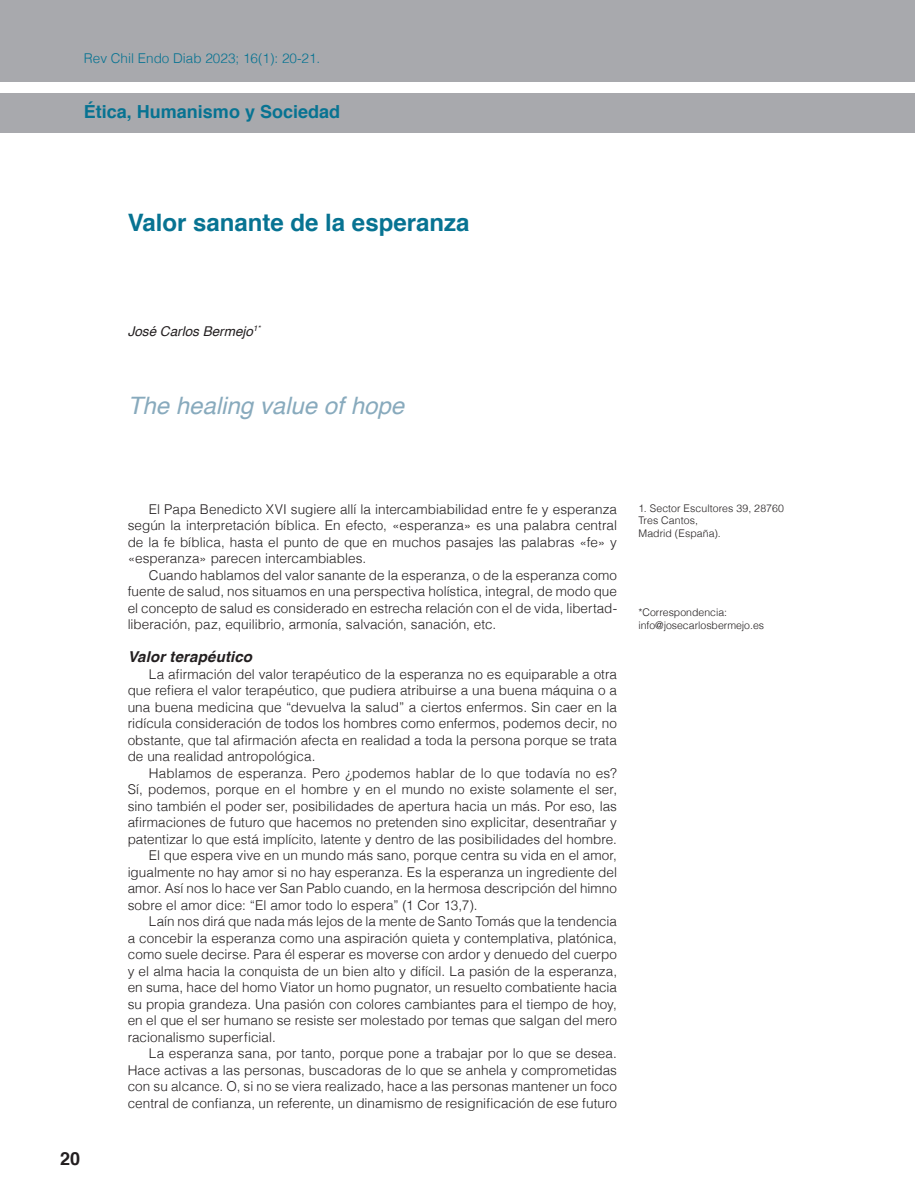
<style>
.page{position:relative;width:915px;height:1191px;background:#fff}
.page>*{position:absolute;margin:0;border:0;box-sizing:border-box;transform-origin:0 0}
.Título{font:700 24px "Helvetica";color:#077392}
.Titule{font:italic 24px "Helvetica";color:#88aabd}
.t1{font:700 18px "Helvetica";color:#077392}
.t2{font:700 18px "Helvetica";color:#231f20}
.Subtitulo_2{font:italic 700 15px "Helvetica";letter-spacing:.01em;color:#231f20}
.Texto{font:300 13.5px/16.5px "Helvetica";letter-spacing:.005em;color:#231f20;text-align:justify}
.t3{font:300 13.5px "Helvetica";color:#077392}
.Autores{font:italic 13.5px "Helvetica";color:#231f20}
.Afilacion_1{font:300 10.5px "Helvetica";letter-spacing:.01em;color:#231f20}
.Correspondencia{font:300 10.5px "Helvetica";color:#231f20}
</style>
<div class="page">
<div style="left:0;top:0;width:914px;height:81px;background:#a8a9ad"></div>
<div style="left:0;top:93px;width:914px;height:40px;background:#a8a9ad"></div>
<p class="t3" style="left:84px;top:46px;width:238px">Rev Chil Endo Diab 2023; 16(1): 20-21.</p>
<h2 class="t1" style="left:84px;top:97px;width:258px">Ética, Humanismo y Sociedad</h2>
<h2 class="t2" style="left:60px;top:1144px;width:22px">20</h2>
<p class="Título" style="left:128px;top:203px;width:343px">Valor sanante de la esperanza</p>
<p class="Autores" style="left:128px;top:320px;width:134px">José Carlos Bermejo<sup>1*</sup></p>
<p class="Titule" style="left:128px;top:386px;width:278px">The healing value of hope</p>
<p class="Texto" style="left:128px;top:500px;width:490px;text-indent:21px">El Papa Benedicto XVI sugiere allí la intercambiabilidad entre fe y esperanza según la interpretación bíblica. En efecto, «esperanza» es una palabra central de la fe bíblica, hasta el punto de que en muchos pasajes las palabras «fe» y «esperanza» parecen intercambiables.</p>
<p class="Texto" style="left:128px;top:566px;width:491px;text-indent:21px">Cuando hablamos del valor sanante de la esperanza, o de la esperanza como fuente de salud, nos situamos en una perspectiva holística, integral, de modo que el concepto de salud es considerado en estrecha relación con el de vida, libertad&shy;liberación, paz, equilibrio, armonía, salvación, sanación, etc.</p>
<p class="Subtitulo_2" style="left:128px;top:644px;width:126px">Valor terapéutico</p>
<p class="Texto" style="left:128px;top:665px;width:490px;text-indent:21px">La afirmación del valor terapéutico de la esperanza no es equiparable a otra que refiera el valor terapéutico, que pudiera atribuirse a una buena máquina o a una buena medicina que “devuelva la salud” a ciertos enfermos. Sin caer en la ridícula consideración de todos los hombres como enfermos, podemos decir, no obstante, que tal afirmación afecta en realidad a toda la persona porque se trata de una realidad antropológica.</p>
<p class="Texto" style="left:128px;top:764px;width:490px;text-indent:21px">Hablamos de esperanza. Pero ¿podemos hablar de lo que todavía no es?<br>Sí, podemos, porque en el hombre y en el mundo no existe solamente el ser, sino también el poder ser, posibilidades de apertura hacia un más. Por eso, las afirmaciones de futuro que hacemos no pretenden sino explicitar, desentrañar y patentizar lo que está implícito, latente y dentro de las posibilidades del hombre.</p>
<p class="Texto" style="left:128px;top:846px;width:491px;text-indent:21px">El que espera vive en un mundo más sano, porque centra su vida en el amor, igualmente no hay amor si no hay esperanza. Es la esperanza un ingrediente del amor. Así nos lo hace ver San Pablo cuando, en la hermosa descripción del himno sobre el amor dice: “El amor todo lo espera” (1 Cor 13,7).</p>
<p class="Texto" style="left:128px;top:912px;width:491px;text-indent:21px">Laín nos dirá que nada más lejos de la mente de Santo Tomás que la tendencia a concebir la esperanza como una aspiración quieta y contemplativa, platónica, como suele decirse. Para él esperar es moverse con ardor y denuedo del cuerpo y el alma hacia la conquista de un bien alto y difícil. La pasión de la esperanza, en suma, hace del homo Viator un homo pugnator, un resuelto combatiente hacia su propia grandeza. Una pasión con colores cambiantes para el tiempo de hoy, en el que el ser humano se resiste ser molestado por temas que salgan del mero racionalismo superficial.</p>
<p class="Texto" style="left:128px;top:1044px;width:491px;text-indent:21px">La esperanza sana, por tanto, porque pone a trabajar por lo que se desea.<br>Hace activas a las personas, buscadoras de lo que se anhela y comprometidas con su alcance. O, si no se viera realizado, hace a las personas mantener un foco central de confianza, un referente, un dinamismo de resignificación de ese futuro</p>
<p class="Afilacion_1" style="left:638px;top:499px;width:147px">1. Sector Escultores 39, 28760</p>
<p class="Afilacion_1" style="left:638px;top:511px;width:61px">Tres Cantos,</p>
<p class="Afilacion_1" style="left:638px;top:524px;width:84px">Madrid (España).</p>
<p class="Correspondencia" style="left:638px;top:603px;width:90px">*Correspondencia:</p>
<p class="Correspondencia" style="left:638px;top:616px;width:127px">info@josecarlosbermejo.es</p>
</div>
